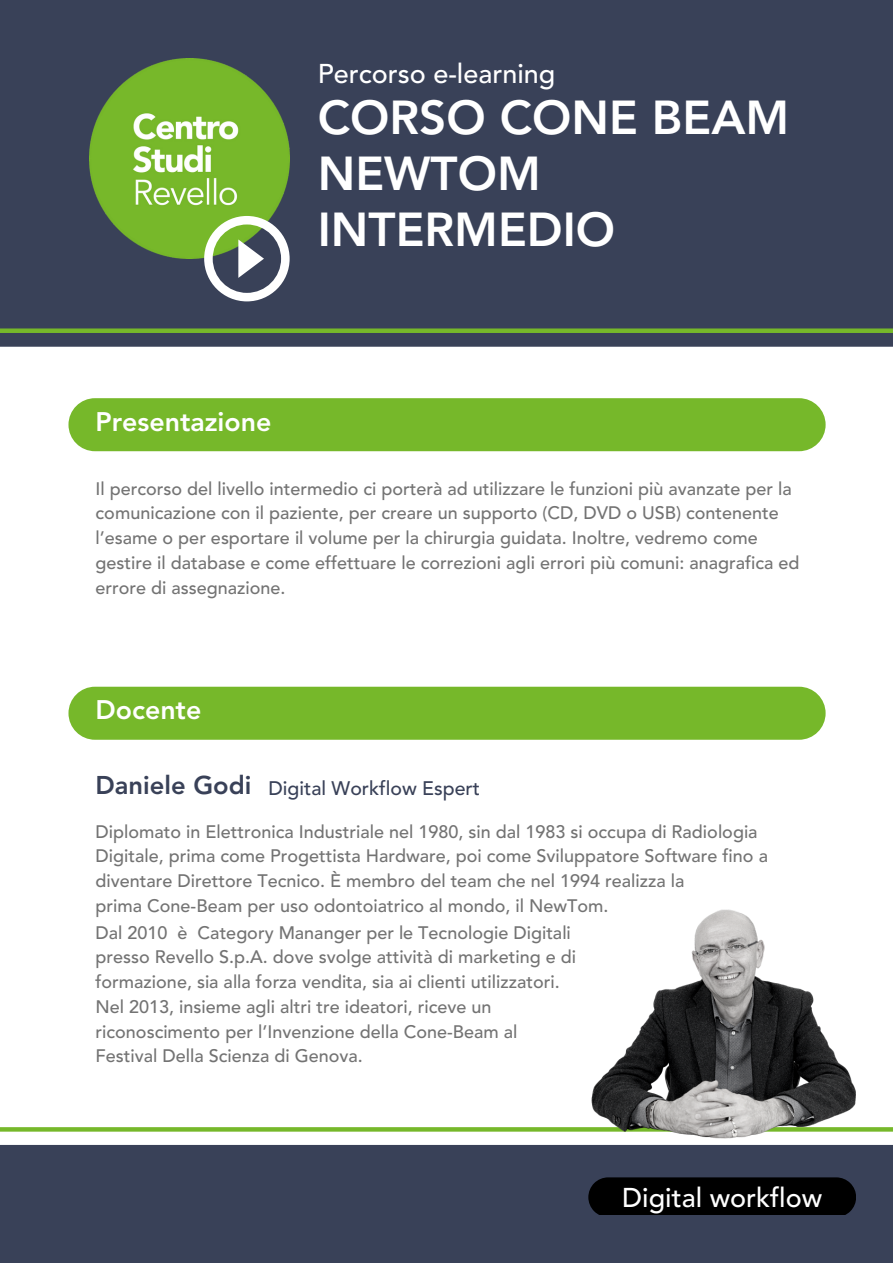
<style>
.page{position:relative;width:893px;height:1264px;background:#fff}
.page>*{position:absolute;margin:0;border:0;box-sizing:border-box;transform-origin:0 0}
.t1{font:800 47.25px/56.2px "Avenir LT Std";color:#fff}
.t2{font:500 27px "Avenir LT Std";color:#fff}
.t3{font:800 26.7px "Avenir LT Std";color:#fff}
.t4{font:500 19.5px "Avenir LT Std";color:#394158}
.t5{font:500 18px/24.8px "Avenir LT Std";color:#737373}
.s1{font-weight:800;font-size:25.5px}
</style>
<div class="page">
<div style="left:0;top:0;width:892px;height:1262px;background:#394158"></div>
<img style="left:89px;top:58px;width:200px;height:200px">
<svg style="left:204px;top:216px;width:85px;height:85px"></svg>
<div style="left:0;top:347px;width:892px;height:797px;background:#fff"></div>
<div style="left:588px;top:1177px;width:268px;height:37px;background:#000"></div>
<svg style="left:0;top:1127px;width:520px;height:4px;background:#7bba32"></svg>
<div style="left:0;top:328px;width:892px;height:5px;background:#76b82a"></div>
<div style="left:68px;top:398px;width:757px;height:53px;background:#76b82a;border-radius:27px"></div>
<div style="left:68px;top:686px;width:757px;height:53px;background:#76b82a;border-radius:27px"></div>
<img style="left:520px;top:871px;width:372px;height:274px">
<h2 class="t2" style="left:318px;top:62px;width:239px">Percorso e-learning</h2>
<h1 class="t1" style="left:318px;top:94px;width:473px">CORSO CONE BEAM<br>NEWTOM<br>INTERMEDIO</h1>
<h3 class="t3" style="left:96px;top:410px;width:177px">Presentazione</h3>
<p class="t5" style="left:96px;top:478px;width:705px">Il percorso del livello intermedio ci porterà ad utilizzare le funzioni più avanzate per la comunicazione con il paziente, per creare un supporto (CD, DVD o USB) contenente l’esame o per esportare il volume per la chirurgia guidata. Inoltre, vedremo come gestire il database e come effettuare le correzioni agli errori più comuni: anagrafica ed errore di assegnazione.</p>
<h3 class="t3" style="left:96px;top:699px;width:107px">Docente</h3>
<p class="t4" style="left:96px;top:780px;width:386px"><span class="s1">Daniele Godi</span> Digital Workflow Espert</p>
<p class="t5" style="left:96px;top:820px;width:673px">Diplomato in Elettronica Industriale nel 1980, sin dal 1983 si occupa di Radiologia Digitale, prima come Progettista Hardware, poi come Sviluppatore Software fino a diventare Direttore Tecnico. È membro del team che nel 1994 realizza la<br>prima Cone-Beam per uso odontoiatrico al mondo, il NewTom.</p>
<p class="t5" style="left:96px;top:921px;width:482px">Dal 2010 è Category Mananger per le Tecnologie Digitali presso Revello S.p.A. dove svolge attività di marketing e di formazione, sia alla forza vendita, sia ai clienti utilizzatori.<br>Nel 2013, insieme agli altri tre ideatori, riceve un riconoscimento per l’Invenzione della Cone-Beam al Festival Della Scienza di Genova.</p>
<h2 class="t2" style="left:622px;top:1186px;width:201px">Digital workflow</h2>
</div>
